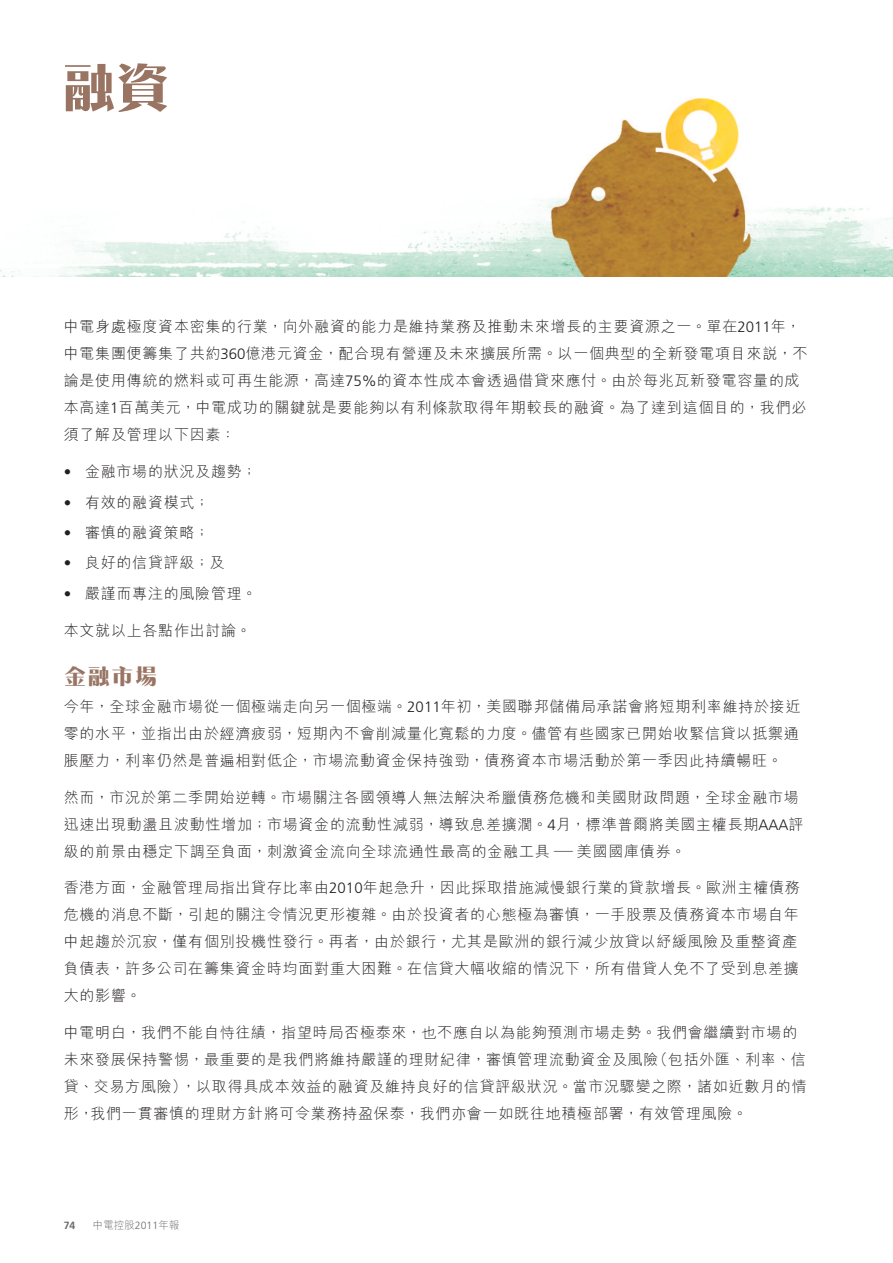
<style>
.page{position:relative;width:893px;height:1263px;background:#fff}
.page>*{position:absolute;margin:0;border:0;box-sizing:border-box;transform-origin:0 0}
.t1{font:800 54px "M Razor HK";color:#997463}
.t2{font:800 22.5px "M Razor HK";color:#997463}
.t3{font:300 15px/27px "M Hei HK";letter-spacing:.05em;color:#231f20}
.t4{font:300 10.5px "M Hei HK";color:#6c6d70}
.t5{font:700 10.5px "Frutiger LT Std";color:#6c6d70}
.s1{font-family:"Frutiger LT Std"}
</style>
<div class="page">
<img style="left:0;top:97px;width:893px;height:179px">
<h1 class="t1" style="left:62px;top:49px;width:109px">融資</h1>
<p class="t3" style="left:64px;top:313px;width:745px">中電身處極度資本密集的行業，向外融資的能力是維持業務及推動未來增長的主要資源之一。單在<span class="s1">2011</span>年，中電集團便籌集了共約<span class="s1">360</span>億港元資金，配合現有營運及未來擴展所需。以一個典型的全新發電項目來說，不論是使用傳統的燃料或可再生能源，高達<span class="s1">75%</span>的資本性成本會透過借貸來應付。由於每兆瓦新發電容量的成本高達<span class="s1">1</span>百萬美元，中電成功的關鍵就是要能夠以有利條款取得年期較長的融資。為了達到這個目的，我們必須了解及管理以下因素：</p>
<p class="t3" style="left:64px;top:457px;width:195px"><span class="s1">•</span> 金融市場的狀況及趨勢；</p>
<p class="t3" style="left:64px;top:488px;width:147px"><span class="s1">•</span> 有效的融資模式；</p>
<p class="t3" style="left:64px;top:518px;width:147px"><span class="s1">•</span> 審慎的融資策略；</p>
<p class="t3" style="left:64px;top:549px;width:162px"><span class="s1">•</span> 良好的信貸評級；及</p>
<p class="t3" style="left:64px;top:579px;width:195px"><span class="s1">•</span> 嚴謹而專注的風險管理。</p>
<p class="t3" style="left:64px;top:616px;width:189px">本文就以上各點作出討論。</p>
<h2 class="t2" style="left:64px;top:660px;width:95px">金融市場</h2>
<p class="t3" style="left:64px;top:692px;width:738px">今年，全球金融市場從一個極端走向另一個極端。<span class="s1">2011</span>年初，美國聯邦儲備局承諾會將短期利率維持於接近零的水平，並指出由於經濟疲弱，短期內不會削減量化寬鬆的力度。儘管有些國家已開始收緊信貸以抵禦通脹壓力，利率仍然是普遍相對低企，市場流動資金保持強勁，債務資本市場活動於第一季因此持續暢旺。</p>
<p class="t3" style="left:64px;top:783px;width:741px">然而，市況於第二季開始逆轉。市場關注各國領導人無法解決希臘債務危機和美國財政問題，全球金融市場迅速出現動盪且波動性增加；市場資金的流動性減弱，導致息差擴濶。<span class="s1">4</span>月，標準普爾將美國主權長期<span class="s1">AAA</span>評級的前景由穩定下調至負面，刺激資金流向全球流通性最高的金融工具 — 美國國庫債券。</p>
<p class="t3" style="left:64px;top:874px;width:738px">香港方面，金融管理局指出貸存比率由<span class="s1">2010</span>年起急升，因此採取措施減慢銀行業的貸款增長。歐洲主權債務危機的消息不斷，引起的關注令情況更形複雜。由於投資者的心態極為審慎，一手股票及債務資本市場自年中起趨於沉寂，僅有個別投機性發行。再者，由於銀行，尤其是歐洲的銀行減少放貸以紓緩風險及重整資產負債表，許多公司在籌集資金時均面對重大困難。在信貸大幅收縮的情況下，所有借貸人免不了受到息差擴大的影響。</p>
<p class="t3" style="left:64px;top:1019px;width:744px">中電明白，我們不能自恃往績，指望時局否極泰來，也不應自以為能夠預測市場走勢。我們會繼續對市場的未來發展保持警惕，最重要的是我們將維持嚴謹的理財紀律，審慎管理流動資金及風險（包括外匯、利率、信貸、交易方風險），以取得具成本效益的融資及維持良好的信貸評級狀況。當市況驟變之際，諸如近數月的情形，我們一貫審慎的理財方針將可令業務持盈保泰，我們亦會一如既往地積極部署，有效管理風險。</p>
<p class="t5" style="left:64px;top:1219px;width:13px">74</p>
<p class="t4" style="left:93px;top:1217px;width:88px">中電控股<span class="s1">2011</span>年報</p>
</div>
